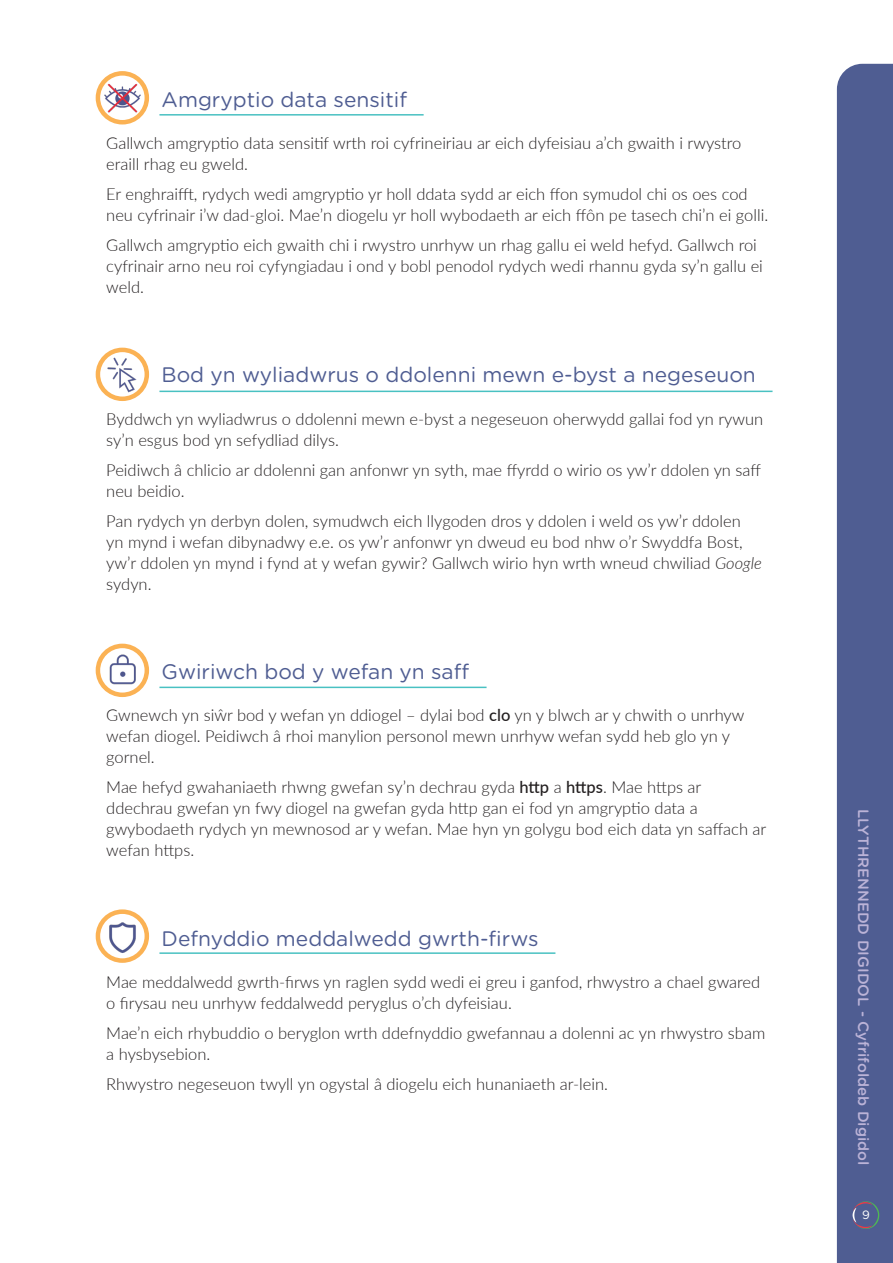
<style>
.page{position:relative;width:893px;height:1263px;background:#fff}
.page>*{position:absolute;margin:0;border:0;box-sizing:border-box;transform-origin:0 0}
.Hwb_-_Sub_Section_Ti{font:21px "Gotham Rounded";color:#4f5d92}
.Hwb_-_Body_-_black{font:300 16.5px/21px "Lato";color:#231f20}
.t1{font:500 15px "Gotham Rounded";color:#bbb3d7}
.t2{font:12px "Gotham Rounded";color:#fff}
.s1{font-style:italic}
.s2{font-weight:500}
</style>
<div class="page">
<hr style="left:159px;top:114px;width:265px;height:2px;background:#49c1c2">
<hr style="left:159px;top:391px;width:613px;height:1px;background:#49c1c2">
<hr style="left:159px;top:687px;width:328px;height:1px;background:#49c1c2">
<hr style="left:159px;top:952px;width:396px;height:2px;background:#49c1c2">
<img style="left:101px;top:76px;width:43px;height:43px">
<div style="left:96px;top:71px;width:53px;height:53px;border:4px solid #fbb254;border-radius:50%"></div>
<img style="left:100px;top:352px;width:45px;height:45px">
<div style="left:96px;top:348px;width:53px;height:53px;border:4px solid #fbb254;border-radius:50%"></div>
<img style="left:98px;top:646px;width:49px;height:49px;border-radius:24px">
<div style="left:96px;top:644px;width:53px;height:53px;border:4px solid #fbb254;border-radius:50%"></div>
<img style="left:99px;top:914px;width:46px;height:45px">
<div style="left:96px;top:909px;width:53px;height:54px;border:4px solid #fbb254;border-radius:50%"></div>
<div style="left:837px;top:64px;width:56px;height:1199px;background:#4f5d92"></div>
<svg style="left:852px;top:1201px;width:27px;height:28px"></svg>
<p class="Hwb_-_Sub_Section_Ti" style="left:162px;top:85px;width:247px">Amgryptio data sensitif</p>
<p class="Hwb_-_Body_-_black" style="left:106px;top:132px;width:637px">Gallwch amgryptio data sensitif wrth roi cyfrineiriau ar eich dyfeisiau a’ch gwaith i rwystro eraill rhag eu gweld.</p>
<p class="Hwb_-_Body_-_black" style="left:106px;top:183px;width:663px">Er enghraifft, rydych wedi amgryptio yr holl ddata sydd ar eich ffon symudol chi os oes cod neu cyfrinair i’w dad-gloi. Mae’n diogelu yr holl wybodaeth ar eich ffôn pe tasech chi’n ei golli.</p>
<p class="Hwb_-_Body_-_black" style="left:106px;top:234px;width:658px">Gallwch amgryptio eich gwaith chi i rwystro unrhyw un rhag gallu ei weld hefyd. Gallwch roi cyfrinair arno neu roi cyfyngiadau i ond y bobl penodol rydych wedi rhannu gyda sy’n gallu ei weld.</p>
<p class="Hwb_-_Sub_Section_Ti" style="left:162px;top:360px;width:596px">Bod yn wyliadwrus o ddolenni mewn e-byst a negeseuon</p>
<p class="Hwb_-_Body_-_black" style="left:106px;top:407px;width:658px">Byddwch yn wyliadwrus o ddolenni mewn e-byst a negeseuon oherwydd gallai fod yn rywun sy’n esgus bod yn sefydliad dilys.</p>
<p class="Hwb_-_Body_-_black" style="left:106px;top:458px;width:656px">Peidiwch â chlicio ar ddolenni gan anfonwr yn syth, mae ffyrdd o wirio os yw’r ddolen yn saff neu beidio.</p>
<p class="Hwb_-_Body_-_black" style="left:106px;top:509px;width:657px">Pan rydych yn derbyn dolen, symudwch eich llygoden dros y ddolen i weld os yw’r ddolen yn mynd i wefan dibynadwy e.e. os yw’r anfonwr yn dweud eu bod nhw o’r Swyddfa Bost, yw’r ddolen yn mynd i fynd at y wefan gywir? Gallwch wirio hyn wrth wneud chwiliad <span class="s1">Google </span>sydyn.</p>
<p class="Hwb_-_Sub_Section_Ti" style="left:162px;top:657px;width:309px">Gwiriwch bod y wefan yn saff</p>
<p class="Hwb_-_Body_-_black" style="left:106px;top:704px;width:640px">Gwnewch yn siŵr bod y wefan yn ddiogel – dylai bod <span class="s2">clo</span> yn y blwch ar y chwith o unrhyw wefan diogel. Peidiwch â rhoi manylion personol mewn unrhyw wefan sydd heb glo yn y gornel.</p>
<p class="Hwb_-_Body_-_black" style="left:106px;top:776px;width:662px">Mae hefyd gwahaniaeth rhwng gwefan sy’n dechrau gyda <span class="s2">http</span> a <span class="s2">https</span>. Mae https ar ddechrau gwefan yn fwy diogel na gwefan gyda http gan ei fod yn amgryptio data a gwybodaeth rydych yn mewnosod ar y wefan. Mae hyn yn golygu bod eich data yn saffach ar wefan https.</p>
<p class="Hwb_-_Sub_Section_Ti" style="left:162px;top:924px;width:378px">Defnyddio meddalwedd gwrth-firws</p>
<p class="Hwb_-_Body_-_black" style="left:106px;top:971px;width:655px">Mae meddalwedd gwrth-firws yn raglen sydd wedi ei greu i ganfod, rhwystro a chael gwared o firysau neu unrhyw feddalwedd peryglus o’ch dyfeisiau.</p>
<p class="Hwb_-_Body_-_black" style="left:106px;top:1022px;width:660px">Mae’n eich rhybuddio o beryglon wrth ddefnyddio gwefannau a dolenni ac yn rhwystro sbam a hysbysebion.</p>
<p class="Hwb_-_Body_-_black" style="left:106px;top:1073px;width:503px">Rhwystro negeseuon twyll yn ogystal â diogelu eich hunaniaeth ar-lein.</p>
<p class="t1" style="left:874px;top:809px;width:358px;rotate:90deg">LLYTHRENNEDD DIGIDOL - Cyfrifoldeb Digidol</p>
<p class="t2" style="left:862px;top:1206px;width:9px">9</p>
</div>
